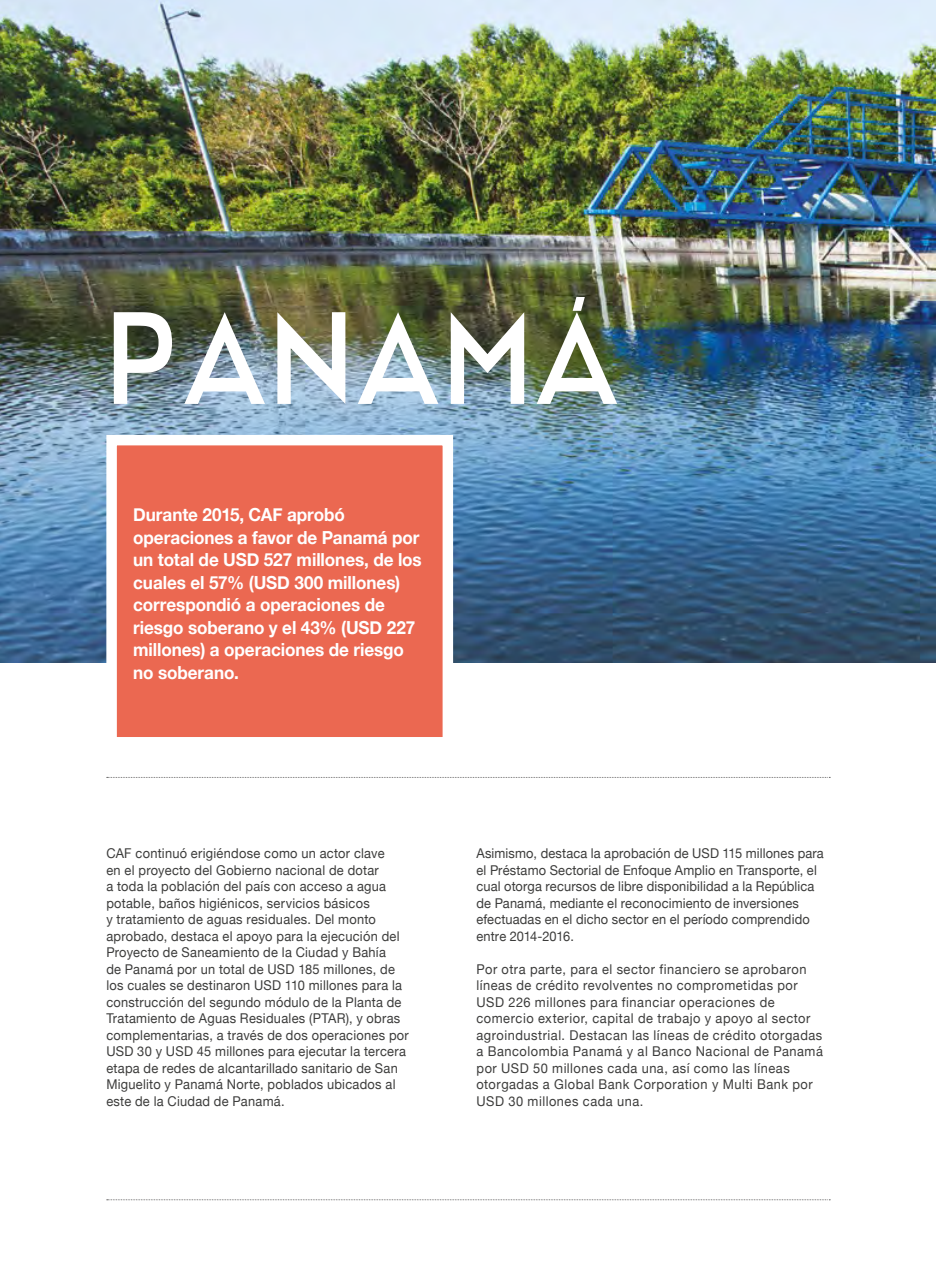
<style>
.page{position:relative;width:936px;height:1276px;background:#fff}
.page>*{position:absolute;margin:0;border:0;box-sizing:border-box;transform-origin:0 0}
.t1{font:123.6px "Modern Sans";color:#fff}
.t2{font:700 18px/22.5px "Helvetica Neue";letter-spacing:-.005em;color:#fff;scale:.95 1}
.t3{font:13.5px/16.5px "Helvetica Neue";letter-spacing:.02em;color:#3c3c3b;scale:.95 1}
.t4{font:13.5px/16.5px "Helvetica Neue";letter-spacing:.04em;color:#3c3c3b;scale:.95 1}
</style>
<div class="page">
<img style="left:0;top:0;width:935px;height:662px">
<svg style="left:107px;top:1199px;width:723px;height:1px"></svg>
<svg style="left:107px;top:777px;width:723px;height:1px"></svg>
<svg style="left:101px;top:430px;width:357px;height:307px;background:#e87966"></svg>
<h1 class="t1" style="left:106px;top:297px;width:518px">PANAMÁ</h1>
<h2 class="t2" style="left:133px;top:504px;width:305px">Durante 2015, CAF aprobó operaciones a favor de Panamá por un total de USD 527 millones, de los cuales el 57% (USD 300 millones) correspondió a operaciones de riesgo soberano y el 43% (USD 227 millones) a operaciones de riesgo no soberano.</h2>
<p class="t3" style="left:106px;top:846px;width:320px">CAF continuó erigiéndose como un actor clave<br>en el proyecto del Gobierno nacional de dotar<br>a toda la población del país con acceso a agua potable, baños higiénicos, servicios básicos<br>y tratamiento de aguas residuales. Del monto aprobado, destaca el apoyo para la ejecución del Proyecto de Saneamiento de la Ciudad y Bahía<br>de Panamá por un total de USD 185 millones, de los cuales se destinaron USD 110 millones para la construcción del segundo módulo de la Planta de Tratamiento de Aguas Residuales (PTAR), y obras complementarias, a través de dos operaciones por USD 30 y USD 45 millones para ejecutar la tercera etapa de redes de alcantarillado sanitario de San Miguelito y Panamá Norte, poblados ubicados al este de la Ciudad de Panamá.</p>
<p class="t3" style="left:476px;top:846px;width:367px">Asimismo, destaca la aprobación de USD 115 millones para el Préstamo Sectorial de Enfoque Amplio en Transporte, el cual otorga recursos de libre disponibilidad a la República de Panamá, mediante el reconocimiento de inversiones efectuadas en el dicho sector en el período comprendido entre 2014-2016.</p>
<p class="t4" style="left:476px;top:961px;width:366px">Por otra parte, para el sector financiero se aprobaron líneas de crédito revolventes no comprometidas por USD 226 millones para financiar operaciones de comercio exterior, capital de trabajo y apoyo al sector agroindustrial. Destacan las líneas de crédito otorgadas a Bancolombia Panamá y al Banco Nacional de Panamá por USD 50 millones cada una, así como las líneas otorgadas a Global Bank Corporation y Multi Bank por USD 30 millones cada una.</p>
</div>
